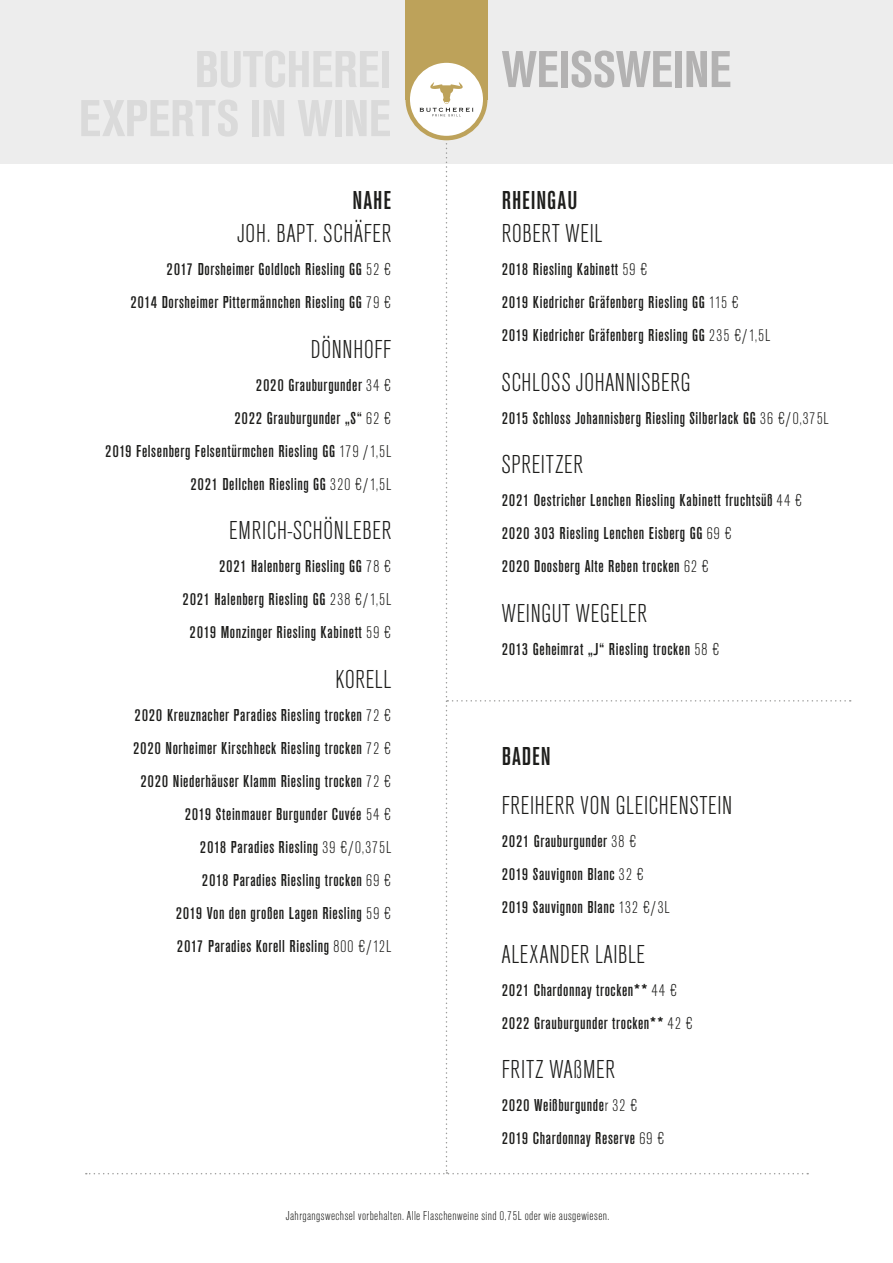
<style>
.page{position:relative;width:893px;height:1263px;background:#fff}
.page>*{position:absolute;margin:0;border:0;box-sizing:border-box;transform-origin:0 0}
.t1{font:700 54px "Ancona Pro Cd";letter-spacing:-.005em;color:#b3b2b2}
.t2{font:300 27px "Ancona Pro Cd";letter-spacing:.03em;color:#1d1d1b}
.t3{font:27px "Ancona Pro Cd";letter-spacing:.03em;color:#1d1d1b}
.t4{font:18px/33px "Ancona Pro Cd";letter-spacing:.03em;color:#1d1d1b}
.t5{font:300 13.5px "Ancona Pro Cd";letter-spacing:.03em;color:#1d1d1b}
.s1{font-weight:300}
</style>
<div class="page">
<div style="left:0;top:0;width:893px;height:164px;background:#ededed"></div>
<div style="left:405px;top:0;width:82px;height:99px;background:#bda25a"></div>
<svg style="left:408px;top:61px;width:77px;height:77px;background:#f6f3ea"></svg>
<div style="left:405px;top:58px;width:82px;height:82px;border:4px solid #bda25a;border-radius:50%"></div>
<svg style="left:420px;top:82px;width:53px;height:34px;background:#ece9df"></svg>
<h2 class="t3" style="left:352px;top:182px;width:40px">NAHE</h2>
<h2 class="t2" style="left:238px;top:215px;width:155px">JOH. BAPT. SCHÄFER</h2>
<p class="t4" style="left:130px;top:252px;width:262px;text-align:right">2017 Dorsheimer Goldloch Riesling GG <span class="s1">52 €<br></span>2014 Dorsheimer Pittermännchen Riesling GG <span class="s1">79 €</span></p>
<h2 class="t2" style="left:311px;top:331px;width:82px">DÖNNHOFF</h2>
<p class="t4" style="left:105px;top:367px;width:287px;text-align:right">2020 Grauburgunder <span class="s1">34 €<br></span>2022 Grauburgunder „S“ <span class="s1">62 €<br></span>2019 Felsenberg Felsentürmchen Riesling GG <span class="s1">179 /1,5L </span>2021 Dellchen Riesling GG <span class="s1">320 €/1,5L</span></p>
<h2 class="t2" style="left:229px;top:512px;width:163px">EMRICH-SCHÖNLEBER</h2>
<p class="t4" style="left:183px;top:549px;width:210px;text-align:right">2021 Halenberg Riesling GG <span class="s1">78 €<br></span>2021 Halenberg Riesling GG <span class="s1">238 €/1,5L<br></span>2019 Monzinger Riesling Kabinett <span class="s1">59 €</span></p>
<h2 class="t2" style="left:335px;top:661px;width:57px">KORELL</h2>
<p class="t4" style="left:133px;top:697px;width:260px;text-align:right">2020 Kreuznacher Paradies Riesling trocken <span class="s1">72 € </span>2020 Norheimer Kirschheck Riesling trocken <span class="s1">72 € </span>2020 Niederhäuser Klamm Riesling trocken <span class="s1">72 € </span>2019 Steinmauer Burgunder Cuvée <span class="s1">54 €<br></span>2018 Paradies Riesling <span class="s1">39 €/0,375L<br></span>2018 Paradies Riesling trocken <span class="s1">69 €<br></span>2019 Von den großen Lagen Riesling <span class="s1">59 €<br></span>2017 Paradies Korell Riesling <span class="s1">800 €/12L</span></p>
<h1 class="t1" style="left:502px;top:28px;width:231px">WEISSWEINE</h1>
<h2 class="t3" style="left:502px;top:182px;width:77px">RHEINGAU</h2>
<h2 class="t2" style="left:502px;top:215px;width:102px">ROBERT WEIL</h2>
<p class="t4" style="left:502px;top:252px;width:270px">2018 Riesling Kabinett <span class="s1">59 €<br></span>2019 Kiedricher Gräfenberg Riesling GG <span class="s1">115 €<br></span>2019 Kiedricher Gräfenberg Riesling GG <span class="s1">235 €/1,5L</span></p>
<h2 class="t2" style="left:502px;top:364px;width:190px">SCHLOSS JOHANNISBERG</h2>
<p class="t4" style="left:502px;top:400px;width:328px">2015 Schloss Johannisberg Riesling Silberlack GG <span class="s1">36 €/0,375L</span></p>
<h2 class="t2" style="left:502px;top:446px;width:83px">SPREITZER</h2>
<p class="t4" style="left:502px;top:483px;width:302px">2021 Oestricher Lenchen Riesling Kabinett fruchtsüß <span class="s1">44 €<br></span>2020 303 Riesling Lenchen Eisberg GG <span class="s1">69 €<br></span>2020 Doosberg Alte Reben trocken <span class="s1">62 €</span></p>
<h2 class="t2" style="left:502px;top:595px;width:147px">WEINGUT WEGELER</h2>
<p class="t4" style="left:502px;top:631px;width:219px">2013 Geheimrat „J“ Riesling trocken <span class="s1">58 €</span></p>
<h2 class="t3" style="left:502px;top:737px;width:51px">BADEN</h2>
<h2 class="t2" style="left:502px;top:787px;width:232px">FREIHERR VON GLEICHENSTEIN</h2>
<p class="t4" style="left:502px;top:824px;width:169px">2021 Grauburgunder <span class="s1">38 €<br></span>2019 Sauvignon Blanc <span class="s1">32 €<br></span>2019 Sauvignon Blanc <span class="s1">132 €/3L</span></p>
<h2 class="t2" style="left:502px;top:936px;width:145px">ALEXANDER LAIBLE</h2>
<p class="t4" style="left:502px;top:972px;width:193px">2021 Chardonnay trocken** <span class="s1">44 €<br></span>2022 Grauburgunder trocken** <span class="s1">42 €</span></p>
<h2 class="t2" style="left:502px;top:1051px;width:115px">FRITZ WAßMER</h2>
<p class="t4" style="left:502px;top:1088px;width:164px">2020 Weißburgunde<span class="s1">r 32 €<br></span>2019 Chardonnay Reserve <span class="s1">69 €</span></p>
<p class="t5" style="left:286px;top:1207px;width:325px">Jahrgangswechsel vorbehalten. Alle Flaschenweine sind 0,75L oder wie ausgewiesen.</p>
</div>
